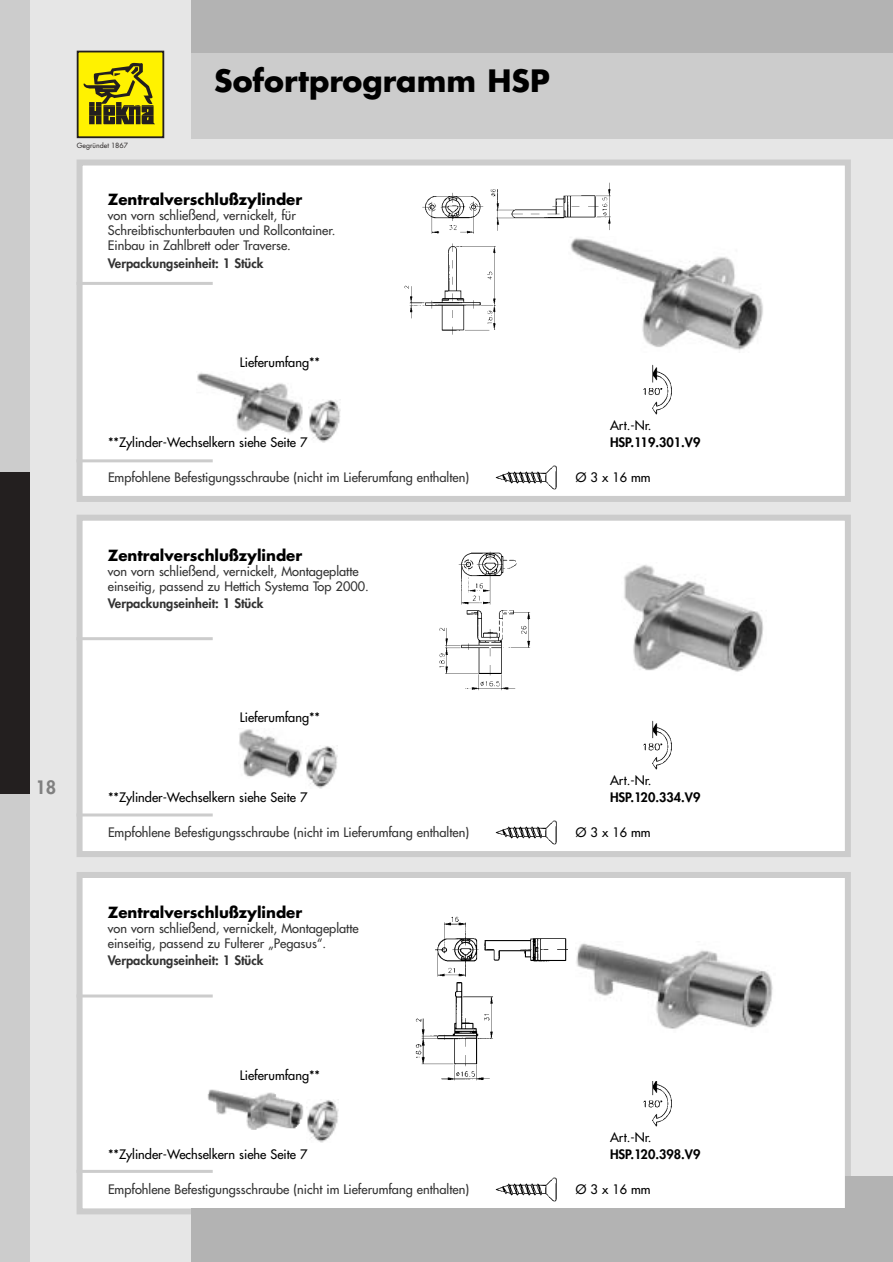
<style>
.page{position:relative;width:893px;height:1262px;background:#fff}
.page>*{position:absolute;margin:0;border:0;box-sizing:border-box;transform-origin:0 0}
.t1{font:700 30px "Futura";color:#000}
.t2{font:800 18px "Futura";color:#808080}
.t3{font:700 15px "Futura";color:#000}
.t4{font:12.75px/15px "Futura";color:#333}
.t5{font:12.75px "Futura";color:#000}
.t6{font:800 12.75px "Futura";color:#333}
.t7{font:800 12.75px "Futura";color:#000}
.t8{font:6.9px "Futura";color:#231f1f}
</style>
<div class="page">
<div style="left:0;top:0;width:892px;height:1261px;background:#e6e6e6"></div>
<div style="left:0;top:0;width:30px;height:1261px;background:#ccc"></div>
<div style="left:191px;top:0;width:701px;height:53px;background:#b3b3b3"></div>
<div style="left:191px;top:53px;width:701px;height:85px;background:#ccc"></div>
<div style="left:77px;top:51px;width:87px;height:87px;background:#fff200;border:2px solid #231f1f"></div>
<svg style="left:83px;top:62px;width:72px;height:62px"></svg>
<div style="left:83px;top:165px;width:761px;height:331px;background:#fff"></div>
<div style="left:77px;top:159px;width:773px;height:343px;border:6px solid #ccc"></div>
<div style="left:0;top:472px;width:30px;height:321px;background:#231f1f"></div>
<img style="left:309px;top:400px;width:31px;height:42px">
<img style="left:197px;top:372px;width:105px;height:62px">
<img style="left:643px;top:364px;width:29px;height:51px">
<img style="left:495px;top:465px;width:62px;height:25px">
<hr style="left:76px;top:282px;width:137px;height:3px;background:#ccc">
<img style="left:404px;top:182px;width:207px;height:153px">
<div style="left:543px;top:236px;width:299px;height:118px;background:#fff"></div>
<img style="left:570px;top:238px;width:193px;height:113px">
<div style="left:83px;top:520px;width:761px;height:331px;background:#fff"></div>
<div style="left:77px;top:514px;width:773px;height:343px;border:6px solid #ccc"></div>
<img style="left:239px;top:729px;width:63px;height:49px">
<img style="left:306px;top:746px;width:31px;height:42px">
<img style="left:643px;top:720px;width:29px;height:50px">
<img style="left:495px;top:820px;width:62px;height:25px">
<hr style="left:76px;top:637px;width:137px;height:3px;background:#ccc">
<div style="left:83px;top:878px;width:761px;height:330px;background:#fff"></div>
<div style="left:77px;top:872px;width:773px;height:342px;border:6px solid #ccc"></div>
<img style="left:207px;top:1089px;width:96px;height:41px">
<img style="left:307px;top:1100px;width:31px;height:42px">
<img style="left:643px;top:1081px;width:29px;height:46px">
<img style="left:495px;top:1177px;width:62px;height:25px">
<hr style="left:76px;top:994px;width:137px;height:3px;background:#ccc">
<div style="left:191px;top:1208px;width:701px;height:53px;background:#b3b3b3"></div>
<div style="left:845px;top:1176px;width:47px;height:85px;background:#b3b3b3"></div>
<hr style="left:76px;top:459px;width:137px;height:3px;background:#ccc">
<hr style="left:76px;top:813px;width:137px;height:3px;background:#ccc">
<hr style="left:76px;top:1169px;width:137px;height:3px;background:#ccc">
<img style="left:439px;top:551px;width:92px;height:140px">
<img style="left:624px;top:565px;width:140px;height:107px">
<img style="left:576px;top:943px;width:197px;height:86px">
<img style="left:415px;top:916px;width:153px;height:165px">
<p class="t8" style="left:77px;top:142px;width:53px">Gegründet 1867</p>
<h1 class="t1" style="left:214px;top:67px;width:337px">Sofortprogramm HSP</h1>
<p class="t3" style="left:108px;top:193px;width:196px">Zentralverschlußzylinder</p>
<p class="t4" style="left:108px;top:209px;width:229px">von vorn schließend, vernickelt, für<br>Schreibtischunterbauten und Rollcontainer.<br>Einbau in Zahlbrett oder Traverse.</p>
<p class="t6" style="left:108px;top:257px;width:157px">Verpackungseinheit: 1 Stück</p>
<p class="t5" style="left:240px;top:356px;width:82px">Lieferumfang**</p>
<p class="t5" style="left:610px;top:418px;width:43px">Art.-Nr.</p>
<p class="t5" style="left:108px;top:436px;width:201px">**Zylinder-Wechselkern siehe Seite 7</p>
<p class="t7" style="left:610px;top:436px;width:92px">HSP.119.301.V9</p>
<p class="t4" style="left:108px;top:470px;width:362px">Empfohlene Befestigungsschraube (nicht im Lieferumfang enthalten)</p>
<p class="t5" style="left:576px;top:471px;width:76px">Ø 3 x 16 mm</p>
<p class="t3" style="left:108px;top:548px;width:196px">Zentralverschlußzylinder</p>
<p class="t4" style="left:108px;top:564px;width:262px">von vorn schließend, vernickelt, Montageplatte einseitig, passend zu Hettich Systema Top 2000.</p>
<p class="t6" style="left:108px;top:597px;width:157px">Verpackungseinheit: 1 Stück</p>
<h2 class="t2" style="left:36px;top:778px;width:22px">18</h2>
<p class="t5" style="left:240px;top:711px;width:82px">Lieferumfang**</p>
<p class="t5" style="left:610px;top:773px;width:43px">Art.-Nr.</p>
<p class="t5" style="left:108px;top:791px;width:201px">**Zylinder-Wechselkern siehe Seite 7</p>
<p class="t7" style="left:610px;top:791px;width:92px">HSP.120.334.V9</p>
<p class="t4" style="left:108px;top:825px;width:362px">Empfohlene Befestigungsschraube (nicht im Lieferumfang enthalten)</p>
<p class="t5" style="left:576px;top:826px;width:76px">Ø 3 x 16 mm</p>
<p class="t3" style="left:108px;top:905px;width:196px">Zentralverschlußzylinder</p>
<p class="t4" style="left:108px;top:921px;width:252px">von vorn schließend, vernickelt, Montageplatte einseitig, passend zu Fulterer „Pegasus“.</p>
<p class="t6" style="left:108px;top:954px;width:157px">Verpackungseinheit: 1 Stück</p>
<p class="t5" style="left:240px;top:1068px;width:82px">Lieferumfang**</p>
<p class="t5" style="left:610px;top:1131px;width:43px">Art.-Nr.</p>
<p class="t5" style="left:108px;top:1148px;width:201px">**Zylinder-Wechselkern siehe Seite 7</p>
<p class="t7" style="left:610px;top:1148px;width:92px">HSP.120.398.V9</p>
<p class="t4" style="left:108px;top:1182px;width:362px">Empfohlene Befestigungsschraube (nicht im Lieferumfang enthalten)</p>
<p class="t5" style="left:576px;top:1183px;width:76px">Ø 3 x 16 mm</p>
</div>
